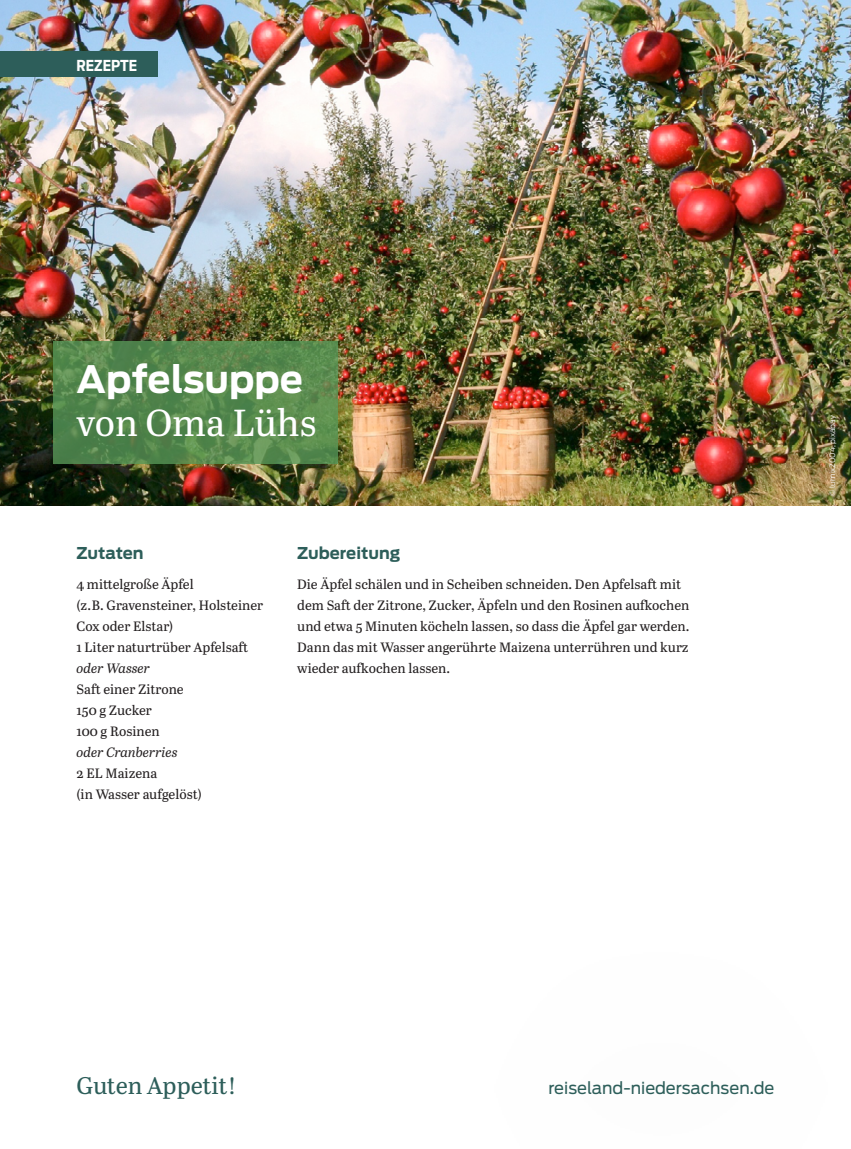
<style>
.page{position:relative;width:851px;height:1149px;background:#fff}
.page>*{position:absolute;margin:0;border:0;box-sizing:border-box;transform-origin:0 0}
.t1{font:37.5px "Abril Text";color:#fff}
.t2{font:700 37.35px "Antenna";color:#fff}
.t3{font:24px "Abril Text";letter-spacing:-.01em;color:#2d5e5a}
.t4{font:16.5px "Ford Antenna";color:#2d5e5a}
.t5{font:700 16.2px "Antenna";color:#2d5e5a}
.t6{font:700 15px "Antenna Cond";color:#fff}
.t7{font:13.5px/21px "Abril Text";color:#231f20}
.t8{font:italic 13.5px "Abril Text";color:#231f20}
.t9{font:300 7.5px "Ford Antenna";color:#fff}
</style>
<div class="page">
<img style="left:0;top:0;width:850px;height:505px">
<svg style="left:53px;top:341px;width:285px;height:122px;background:#56884e"></svg>
<div style="left:0;top:51px;width:157px;height:26px;background:#2d5e5a"></div>
<p class="t6" style="left:77px;top:56px;width:62px">REZEPTE</p>
<h2 class="t2" style="left:76px;top:357px;width:228px">Apfelsuppe</h2>
<h1 class="t1" style="left:76px;top:395px;width:241px">von Oma Lühs</h1>
<p class="t5" style="left:76px;top:543px;width:69px">Zutaten</p>
<p class="t7" style="left:76px;top:573px;width:188px">4 mittelgroße Äpfel<br>(z. B. Gravensteiner, Holsteiner<br>Cox oder Elstar)<br>1 Liter naturtrüber Apfelsaft</p>
<p class="t8" style="left:76px;top:658px;width:75px">oder Wasser</p>
<p class="t7" style="left:76px;top:678px;width:109px">Saft einer Zitrone<br>150 g Zucker<br>100 g Rosinen</p>
<p class="t8" style="left:76px;top:742px;width:103px">oder Cranberries</p>
<p class="t7" style="left:76px;top:762px;width:127px">2 EL Maizena<br>(in Wasser aufgelöst)</p>
<p class="t5" style="left:297px;top:543px;width:105px">Zubereitung</p>
<p class="t7" style="left:297px;top:573px;width:393px">Die Äpfel schälen und in Scheiben schneiden. Den Apfelsaft mit dem Saft der Zitrone, Zucker, Äpfeln und den Rosinen aufkochen und etwa 5 Minuten köcheln lassen, so dass die Äpfel gar werden.<br>Dann das mit Wasser angerührte Maizena unterrühren und kurz wieder aufkochen lassen.</p>
<p class="t9" style="left:825px;top:495px;width:82px;rotate:-90deg">© lumix2004, pixabay</p>
<h3 class="t3" style="left:77px;top:1067px;width:162px">Guten Appetit!</h3>
<p class="t4" style="left:548px;top:1073px;width:227px">reiseland-niedersachsen.de</p>
</div>
